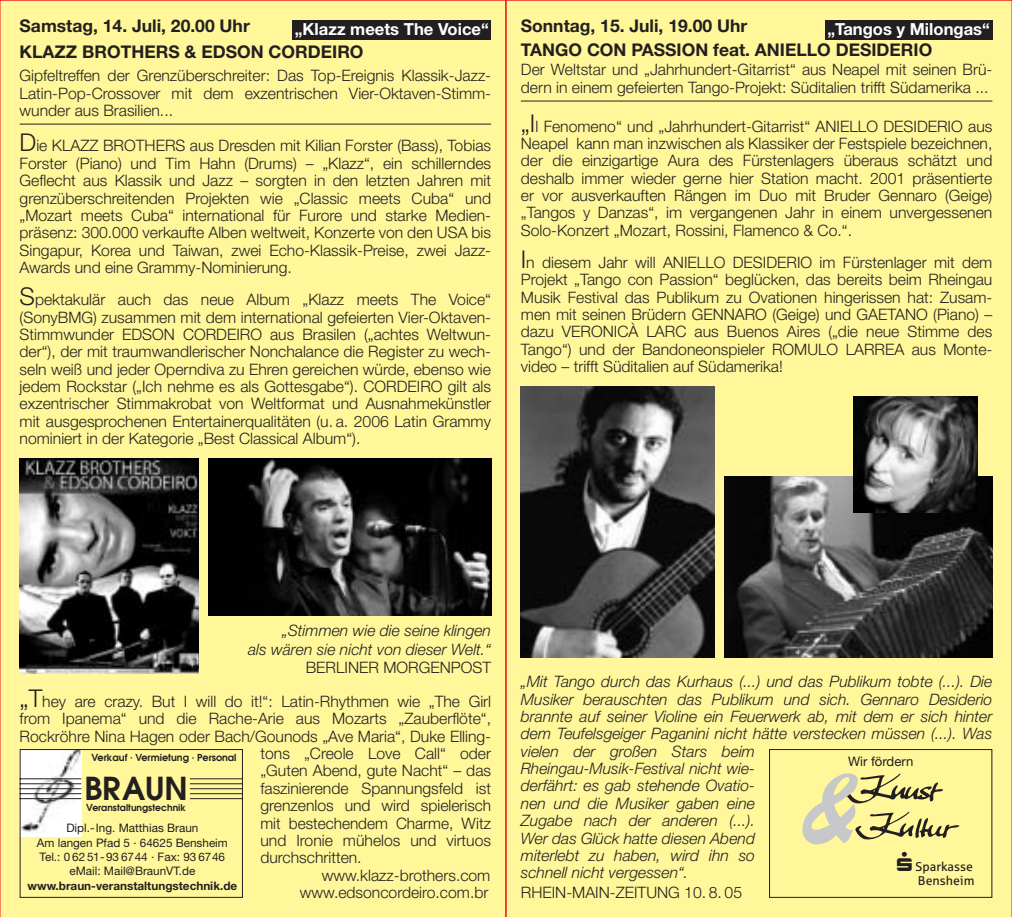
<style>
.page{position:relative;width:1012px;height:917px;background:#fff}
.page>*{position:absolute;margin:0;border:0;box-sizing:border-box;transform-origin:0 0}
.t1{font:600 31.5px "Avant Garde";letter-spacing:-.02em;color:#231f20}
.t2{font:700 17.5px/23.6px "Helvetica Neue";color:#231f20}
.t3{font:700 16.62px "Helvetica Neue";color:#fff}
.t4{font:300 15.75px/17.3px "Helvetica Neue";color:#231f20;text-align:justify}
.t5{font:italic 300 15.75px/17.3px "Helvetica Neue";color:#231f20;text-align:right}
.t6{font:13.12px "Helvetica Neue";color:#231f20}
.t7{font:12.6px/13.7px "Sparkasse Rg";color:#231f20}
.t8{font:11.72px/14.3px "Helvetica Neue";color:#231f20;text-align:center}
.t9{font:700 11.72px "Helvetica Neue";color:#231f20}
.t10{font:600 9.62px "Avant Garde";color:#231f20}
.t11{font:600 9.28px "Avant Garde";color:#231f20}
.s1{font-size:24.5px}
.s2{font-size:9.62px}
</style>
<div class="page">
<div style="left:0;top:0;width:506px;height:917px;background:#fff79a"></div>
<div style="left:292px;top:20px;width:199px;height:20px;background:#231f20"></div>
<img style="left:20px;top:459px;width:178px;height:214px">
<img style="left:208px;top:459px;width:283px;height:156px">
<div style="left:506px;top:0;width:505px;height:917px;background:#fff79a"></div>
<hr style="left:521px;top:101px;width:471px;height:1px;background:#231f20">
<img style="left:724px;top:476px;width:268px;height:181px">
<img style="left:853px;top:397px;width:124px;height:116px">
<div style="left:824px;top:20px;width:168px;height:20px;background:#231f20"></div>
<div style="left:769px;top:749px;width:223px;height:149px;border:1px solid #231f20"></div>
<svg style="left:802px;top:773px;width:157px;height:72px"></svg>
<img style="left:521px;top:387px;width:193px;height:270px">
<hr style="left:20px;top:124px;width:471px;height:1px;background:#231f20">
<svg style="left:19px;top:749px;width:224px;height:149px"></svg>
<p class="t2" style="left:20px;top:15px;width:345px;line-height:26.1px">Samstag, 14. Juli, 20.00 Uhr<br>KLAZZ BROTHERS &amp; EDSON CORDEIRO</p>
<p class="t4" style="left:20px;top:68px;width:473px">Gipfeltreffen der Grenzüberschreiter: Das Top-Ereignis Klassik-Jazz-Latin-Pop-Crossover mit dem exzentrischen Vier-Oktaven-Stimm&shy;wunder aus Brasilien...</p>
<p class="t3" style="left:295px;top:23px;width:195px">„Klazz meets The Voice“</p>
<p class="t4" style="left:20px;top:139px;width:473px"><span class="s1">D</span>ie KLAZZ BROTHERS aus Dresden mit Kilian Forster (Bass), Tobias Forster (Piano) und Tim Hahn (Drums) – „Klazz“, ein schillerndes Geflecht aus Klassik und Jazz – sorgten in den letzten Jahren mit grenzüberschreitenden Projekten wie „Classic meets Cuba“ und „Mozart meets Cuba“ international für Furore und starke Medien&shy;präsenz: 300.000 verkaufte Alben weltweit, Konzerte von den USA bis Singapur, Korea und Taiwan, zwei Echo-Klassik-Preise, zwei Jazz-Awards und eine Grammy-Nominierung.</p>
<p class="t4" style="left:20px;top:292px;width:473px"><span class="s1">S</span>pektakulär auch das neue Album „Klazz meets The Voice“ (SonyBMG) zusammen mit dem international gefeierten Vier-Oktaven-Stimmwunder EDSON CORDEIRO aus Brasilen („achtes Weltwun&shy;der“), der mit traumwandlerischer Nonchalance die Register zu wech&shy;seln weiß und jeder Operndiva zu Ehren gereichen würde, ebenso wie jedem Rockstar („Ich nehme es als Gottesgabe“). CORDEIRO gilt als exzentrischer Stimmakrobat von Weltformat und Ausnahmekünstler mit ausgesprochenen Entertainerqualitäten (u. a. 2006 Latin Grammy nominiert in der Kategorie „Best Classical Album“).</p>
<p class="t2" style="left:521px;top:16px;width:413px">Sonntag, 15. Juli, 19.00 Uhr<br>TANGO CON PASSION feat. ANIELLO DESIDERIO</p>
<p class="t4" style="left:521px;top:61px;width:473px;line-height:18.6px">Der Weltstar und „Jahrhundert-Gitarrist“ aus Neapel mit seinen Brü&shy;dern in einem gefeierten Tango-Projekt: Süditalien trifft Südamerika ...</p>
<p class="t4" style="left:521px;top:119px;width:473px"><span class="s1">„I</span>l Fenomeno“ und „Jahrhundert-Gitarrist“ ANIELLO DESIDERIO aus Neapel kann man inzwischen als Klassiker der Festspiele bezeichnen, der die einzigartige Aura des Fürstenlagers überaus schätzt und deshalb immer wieder gerne hier Station macht. 2001 präsentierte er vor ausverkauften Rängen im Duo mit Bruder Gennaro (Geige) „Tangos y Danzas“, im vergangenen Jahr in einem unvergessenen Solo-Konzert „Mozart, Rossini, Flamenco &amp; Co.“.</p>
<p class="t4" style="left:521px;top:255px;width:473px"><span class="s1">I</span>n diesem Jahr will ANIELLO DESIDERIO im Fürstenlager mit dem Projekt „Tango con Passion“ beglücken, das bereits beim Rheingau Musik Festival das Publikum zu Ovationen hingerissen hat: Zusam&shy;men mit seinen Brüdern GENNARO (Geige) und GAETANO (Piano) – dazu VERONICÀ LARC aus Buenos Aires („die neue Stimme des Tango“) und der Bandoneonspieler ROMULO LARREA aus Monte&shy;video – trifft Süditalien auf Südamerika!</p>
<p class="t3" style="left:827px;top:23px;width:164px">„Tangos y Milongas“</p>
<p class="t5" style="left:248px;top:623px;width:244px;line-height:18.6px">„Stimmen wie die seine klingen<br>als wären sie nicht von dieser Welt.“</p>
<p class="t4" style="left:306px;top:661px;width:187px">BERLINER MORGENPOST</p>
<p class="t4" style="left:20px;top:694px;width:473px"><span class="s1">„T</span>hey are crazy. But I will do it!“: Latin-Rhythmen wie „The Girl</p>
<p class="t4" style="left:20px;top:712px;width:473px">from Ipanema“ und die Rache-Arie aus Mozarts „Zauberflöte“,</p>
<p class="t4" style="left:20px;top:729px;width:473px">Rockröhre Nina Hagen oder Bach/Gounods „Ave Maria“, Duke Elling-</p>
<p class="t4" style="left:260px;top:746px;width:232px">tons „Creole Love Call“ oder</p>
<p class="t4" style="left:260px;top:764px;width:232px">„Guten Abend, gute Nacht“ – das</p>
<p class="t4" style="left:260px;top:781px;width:232px">faszinierende Spannungsfeld ist</p>
<p class="t4" style="left:260px;top:798px;width:232px">grenzenlos und wird spielerisch</p>
<p class="t4" style="left:260px;top:816px;width:232px">mit bestechendem Charme, Witz</p>
<p class="t4" style="left:260px;top:833px;width:232px">und Ironie mühelos und virtuos</p>
<p class="t4" style="left:260px;top:850px;width:103px">durchschritten.</p>
<p class="t4" style="left:322px;top:868px;width:170px">www.klazz-brothers.com</p>
<p class="t4" style="left:300px;top:885px;width:190px">www.edsoncordeiro.com.br</p>
<p class="t10" style="left:91px;top:754px;width:147px">Verkauf · Vermietung · Personal</p>
<h1 class="t1" style="left:84px;top:777px;width:105px">BRAUN</h1>
<p class="t11" style="left:86px;top:804px;width:101px"><span class="s2">V</span>eranstaltungstechnik</p>
<p class="t8" style="left:37px;top:822px;width:192px">Dipl.-Ing. Matthias Braun<br>Am langen Pfad 5 · 64625 Bensheim<br>Tel.: 0 62 51-93 6744 · Fax: 93 6746 eMail: Mail@BraunVT.de</p>
<p class="t9" style="left:28px;top:881px;width:211px">www.braun-veranstaltungstechnik.de</p>
<p class="t5" style="left:521px;top:674px;width:473px;text-align:left">„Mit Tango durch das Kurhaus (...) und das Publikum tobte (...). Die Musiker berauschten das Publikum und sich. Gennaro Desiderio brannte auf seiner Violine ein Feuerwerk ab, mit dem er sich hinter dem Teufelsgeiger Paganini nicht hätte verstecken müssen (...). Was vielen der großen Stars beim<br>Rheingau-Musik-Festival nicht wie-<br>derfährt: es gab stehende Ovatio-<br>nen und die Musiker gaben eine<br>Zugabe nach der anderen (...).<br>Wer das Glück hatte diesen Abend<br>miterlebt zu haben, wird ihn so<br>schnell nicht vergessen“.</p>
<p class="t4" style="left:521px;top:885px;width:223px">RHEIN-MAIN-ZEITUNG 10. 8. 05</p>
<p class="t6" style="left:848px;top:757px;width:67px">Wir fördern</p>
<p class="t7" style="left:915px;top:861px;width:61px">Sparkasse<br>Bensheim</p>
</div>
